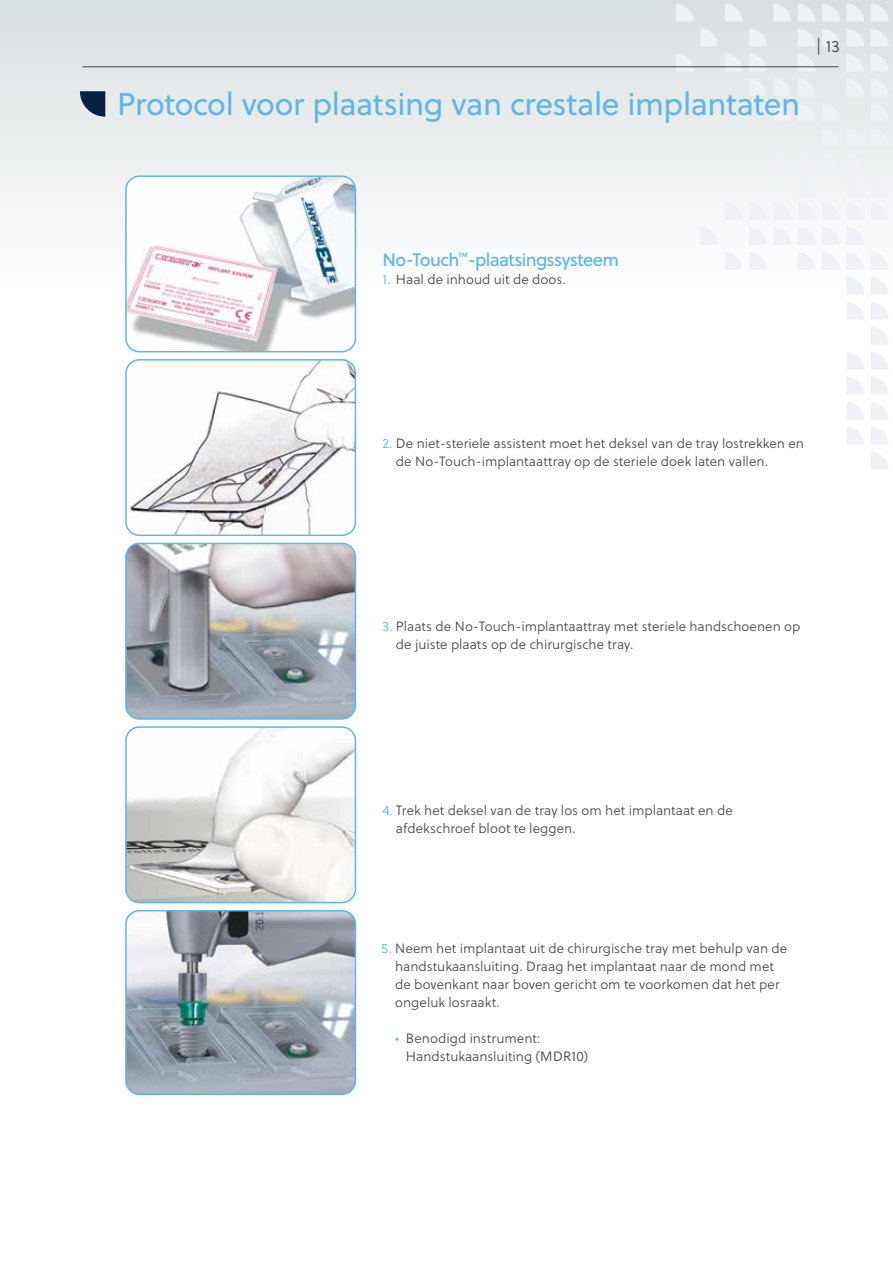
<style>
.page{position:relative;width:893px;height:1263px;background:#fff}
.page>*{position:absolute;margin:0;border:0;box-sizing:border-box;transform-origin:0 0}
.t1{font:31.5px "Soleil";letter-spacing:-.015em;color:#61b6e2}
.t2{font:18px "Soleil Bk";letter-spacing:-.04em;color:#61b6e2}
.t3{font:16.5px "Soleil Lt";color:#414649}
.t4{font:13.5px/18px "Soleil Lt";letter-spacing:.005em;color:#414649}
.s1{color:#61b6e2}
</style>
<div class="page">
<div style="left:0;top:0;width:893px;height:585px;background:linear-gradient(to bottom,#e1e6e8,#fff)"></div>
<svg style="left:871px;top:202px;width:18px;height:18px"></svg>
<svg style="left:822px;top:202px;width:18px;height:18px"></svg>
<svg style="left:846px;top:202px;width:18px;height:18px"></svg>
<svg style="left:773px;top:202px;width:18px;height:18px"></svg>
<svg style="left:798px;top:202px;width:17px;height:18px"></svg>
<svg style="left:725px;top:202px;width:17px;height:18px"></svg>
<svg style="left:749px;top:202px;width:18px;height:18px"></svg>
<svg style="left:822px;top:227px;width:18px;height:18px"></svg>
<svg style="left:846px;top:227px;width:18px;height:18px"></svg>
<svg style="left:773px;top:227px;width:18px;height:18px"></svg>
<svg style="left:798px;top:227px;width:17px;height:18px"></svg>
<svg style="left:749px;top:227px;width:18px;height:18px"></svg>
<svg style="left:871px;top:252px;width:18px;height:18px"></svg>
<svg style="left:822px;top:252px;width:18px;height:18px"></svg>
<svg style="left:846px;top:252px;width:18px;height:18px"></svg>
<svg style="left:798px;top:252px;width:17px;height:18px"></svg>
<svg style="left:725px;top:252px;width:17px;height:18px"></svg>
<svg style="left:749px;top:252px;width:18px;height:18px"></svg>
<svg style="left:871px;top:277px;width:18px;height:18px"></svg>
<svg style="left:846px;top:277px;width:18px;height:18px"></svg>
<svg style="left:871px;top:302px;width:18px;height:18px"></svg>
<svg style="left:846px;top:302px;width:18px;height:18px"></svg>
<svg style="left:871px;top:327px;width:18px;height:18px"></svg>
<svg style="left:871px;top:352px;width:18px;height:18px"></svg>
<svg style="left:846px;top:352px;width:18px;height:18px"></svg>
<svg style="left:871px;top:377px;width:18px;height:18px"></svg>
<svg style="left:846px;top:377px;width:18px;height:18px"></svg>
<svg style="left:871px;top:402px;width:18px;height:17px"></svg>
<svg style="left:846px;top:402px;width:18px;height:17px"></svg>
<svg style="left:871px;top:427px;width:18px;height:17px"></svg>
<svg style="left:846px;top:427px;width:18px;height:17px"></svg>
<svg style="left:871px;top:452px;width:18px;height:17px"></svg>
<svg style="left:700px;top:227px;width:18px;height:18px"></svg>
<svg style="left:871px;top:4px;width:18px;height:17px"></svg>
<svg style="left:822px;top:4px;width:18px;height:17px"></svg>
<svg style="left:846px;top:4px;width:18px;height:17px"></svg>
<svg style="left:773px;top:4px;width:18px;height:17px"></svg>
<svg style="left:798px;top:4px;width:17px;height:17px"></svg>
<svg style="left:725px;top:4px;width:17px;height:17px"></svg>
<svg style="left:871px;top:29px;width:18px;height:17px"></svg>
<svg style="left:822px;top:29px;width:18px;height:17px"></svg>
<svg style="left:846px;top:29px;width:18px;height:17px"></svg>
<svg style="left:749px;top:29px;width:18px;height:17px"></svg>
<svg style="left:871px;top:54px;width:18px;height:17px"></svg>
<svg style="left:725px;top:54px;width:17px;height:17px"></svg>
<svg style="left:749px;top:54px;width:18px;height:17px"></svg>
<svg style="left:871px;top:79px;width:18px;height:17px"></svg>
<svg style="left:846px;top:79px;width:18px;height:17px"></svg>
<svg style="left:773px;top:79px;width:18px;height:17px"></svg>
<svg style="left:798px;top:79px;width:17px;height:17px"></svg>
<svg style="left:749px;top:79px;width:18px;height:17px"></svg>
<svg style="left:871px;top:104px;width:18px;height:17px"></svg>
<svg style="left:822px;top:104px;width:18px;height:17px"></svg>
<svg style="left:773px;top:104px;width:18px;height:17px"></svg>
<svg style="left:798px;top:104px;width:17px;height:17px"></svg>
<svg style="left:871px;top:129px;width:18px;height:17px"></svg>
<svg style="left:822px;top:129px;width:18px;height:17px"></svg>
<svg style="left:846px;top:129px;width:18px;height:17px"></svg>
<svg style="left:822px;top:153px;width:18px;height:18px"></svg>
<svg style="left:846px;top:153px;width:18px;height:18px"></svg>
<svg style="left:773px;top:153px;width:18px;height:18px"></svg>
<svg style="left:798px;top:153px;width:17px;height:18px"></svg>
<svg style="left:871px;top:178px;width:18px;height:18px"></svg>
<svg style="left:846px;top:178px;width:18px;height:18px"></svg>
<svg style="left:798px;top:178px;width:17px;height:18px"></svg>
<svg style="left:676px;top:4px;width:18px;height:17px"></svg>
<svg style="left:700px;top:29px;width:18px;height:17px"></svg>
<svg style="left:676px;top:54px;width:18px;height:17px"></svg>
<svg style="left:798px;top:29px;width:17px;height:17px"></svg>
<svg style="left:798px;top:54px;width:17px;height:17px"></svg>
<svg style="left:846px;top:54px;width:18px;height:18px"></svg>
<hr style="left:82px;top:67px;width:756px;height:1px;background:#414649">
<img style="left:126px;top:176px;width:229px;height:176px">
<div style="left:125px;top:175px;width:231px;height:177px;border:2px solid #61b6e2;border-radius:14px"></div>
<img style="left:126px;top:360px;width:229px;height:175px">
<div style="left:125px;top:359px;width:231px;height:177px;border:2px solid #61b6e2;border-radius:14px"></div>
<img style="left:126px;top:543px;width:229px;height:174px">
<div style="left:125px;top:543px;width:231px;height:177px;border:2px solid #61b6e2;border-radius:14px"></div>
<img style="left:127px;top:729px;width:228px;height:173px">
<div style="left:125px;top:726px;width:231px;height:177px;border:2px solid #61b6e2;border-radius:14px"></div>
<img style="left:128px;top:912px;width:226px;height:181px">
<div style="left:125px;top:910px;width:231px;height:185px;border:2px solid #61b6e2;border-radius:14px"></div>
<svg style="left:80px;top:91px;width:25px;height:26px"></svg>
<h1 class="t1" style="left:117px;top:84px;width:684px">Protocol voor plaatsing van crestale implantaten</h1>
<p class="t3" style="left:816px;top:36px;width:25px">| 13</p>
<h2 class="t2" style="left:382px;top:248px;width:238px">No-Touch<sup>™</sup>-plaatsingssysteem</h2>
<p class="t4" style="left:382px;top:271px;width:185px"><span class="s1">1.</span> Haal de inhoud uit de doos.</p>
<p class="t4" style="left:396px;top:434px;width:410px;text-indent:-14px"><span class="s1">2.</span> De niet-steriele assistent moet het deksel van de tray lostrekken en de No-Touch-implantaattray op de steriele doek laten vallen.</p>
<p class="t4" style="left:396px;top:618px;width:406px;text-indent:-14px"><span class="s1">3.</span> Plaats de No-Touch-implantaattray met steriele handschoenen op de juiste plaats op de chirurgische tray.</p>
<p class="t4" style="left:396px;top:802px;width:338px;text-indent:-14px"><span class="s1">4.</span> Trek het deksel van de tray los om het implantaat en de afdekschroef bloot te leggen.</p>
<p class="t4" style="left:395px;top:940px;width:394px;text-indent:-14px"><span class="s1">5.</span> Neem het implantaat uit de chirurgische tray met behulp van de handstukaansluiting. Draag het implantaat naar de mond met de bovenkant naar boven gericht om te voorkomen dat het per ongeluk losraakt.</p>
<p class="t4" style="left:406px;top:1030px;width:184px;text-indent:-11px"><span class="s1">•</span> Benodigd instrument:<br>Handstukaansluiting (MDR10)</p>
</div>
